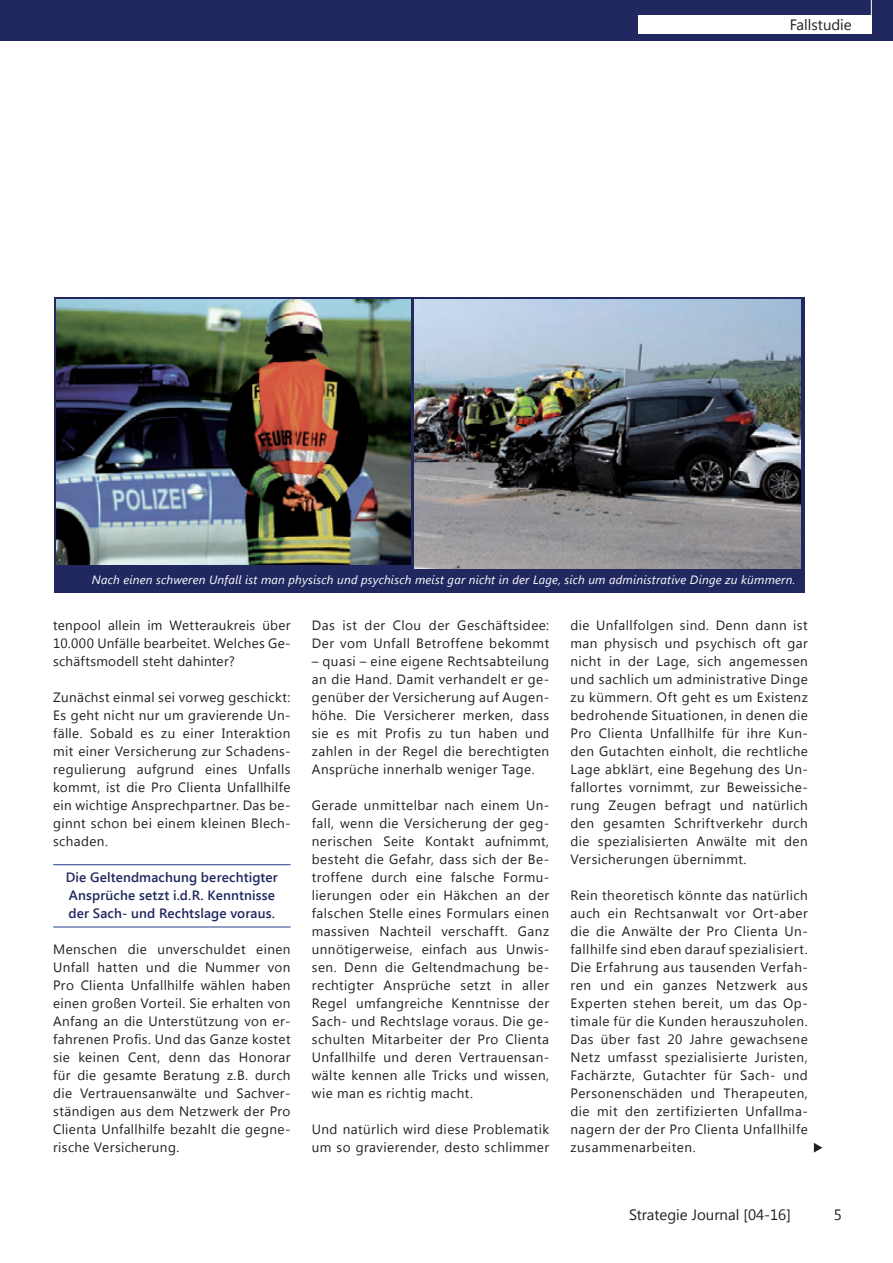
<style>
.page{position:relative;width:893px;height:1263px;background:#fff}
.page>*{position:absolute;margin:0;border:0;box-sizing:border-box;transform-origin:0 0}
.t1{font:15px "Segoe UI";color:#231f20}
.t2{font:13.5px/18px "Segoe UI";letter-spacing:.03em;color:#231f20;text-align:justify}
.t3{font:600 13.5px/18px "Segoe UI";letter-spacing:.01em;color:#212860}
.t4{font:italic 12px "Segoe UI";letter-spacing:.02em;color:#fff}
</style>
<div class="page">
<div style="left:0;top:0;width:893px;height:40px;background:#212860"></div>
<hr style="left:871px;top:0;width:1px;height:30px;background:#fff">
<hr style="left:53px;top:864px;width:238px;height:1px;background:#253f8e">
<hr style="left:53px;top:927px;width:238px;height:1px;background:#253f8e">
<svg style="left:814px;top:1143px;width:8px;height:9px"></svg>
<div style="left:638px;top:15px;width:234px;height:19px;background:#fff"></div>
<div style="left:54px;top:297px;width:750px;height:295px;background:#212860"></div>
<img style="left:414px;top:300px;width:387px;height:268px">
<img style="left:57px;top:300px;width:353px;height:265px">
<p class="t1" style="left:790px;top:14px;width:63px">Fallstudie</p>
<p class="t4" style="left:92px;top:572px;width:705px">Nach einen schweren Unfall ist man physisch und psychisch meist gar nicht in der Lage, sich um administrative Dinge zu kümmern.</p>
<p class="t2" style="left:53px;top:616px;width:239px">tenpool allein im Wetteraukreis über 10.000 Unfälle bearbeitet. Welches Ge&shy;schäftsmodell steht dahinter?</p>
<p class="t2" style="left:53px;top:688px;width:239px">Zunächst einmal sei vorweg geschickt:<br>Es geht nicht nur um gravierende Un&shy;fälle. Sobald es zu einer Interaktion mit einer Versicherung zur Schadens&shy;regulierung aufgrund eines Unfalls kommt, ist die Pro Clienta Unfallhilfe ein wichtige Ansprechpartner. Das be&shy;ginnt schon bei einem kleinen Blech&shy;schaden.</p>
<p class="t3" style="left:66px;top:868px;width:214px">Die Geltendmachung berechtigter<br>Ansprüche setzt i.d.R. Kenntnisse der Sach- und Rechtslage voraus.</p>
<p class="t2" style="left:53px;top:940px;width:239px">Menschen die unverschuldet einen Unfall hatten und die Nummer von Pro Clienta Unfallhilfe wählen haben einen großen Vorteil. Sie erhalten von Anfang an die Unterstützung von er&shy;fahrenen Profis. Und das Ganze kostet sie keinen Cent, denn das Honorar für die gesamte Beratung z.B. durch die Vertrauensanwälte und Sachver&shy;ständigen aus dem Netzwerk der Pro Clienta Unfallhilfe bezahlt die gegne&shy;rische Versicherung.</p>
<p class="t2" style="left:312px;top:616px;width:239px">Das ist der Clou der Geschäftsidee:<br>Der vom Unfall Betroffene bekommt</p>
<p class="t2" style="left:312px;top:652px;width:239px">– quasi – eine eigene Rechtsabteilung an die Hand. Damit verhandelt er ge&shy;genüber der Versicherung auf Augen&shy;höhe. Die Versicherer merken, dass sie es mit Profis zu tun haben und zahlen in der Regel die berechtigten Ansprüche innerhalb weniger Tage.</p>
<p class="t2" style="left:312px;top:795px;width:239px">Gerade unmittelbar nach einem Un&shy;fall, wenn die Versicherung der geg&shy;nerischen Seite Kontakt aufnimmt, besteht die Gefahr, dass sich der Be&shy;troffene durch eine falsche Formu&shy;lierungen oder ein Häkchen an der falschen Stelle eines Formulars einen massiven Nachteil verschafft. Ganz unnötigerweise, einfach aus Unwis&shy;sen. Denn die Geltendmachung be&shy;rechtigter Ansprüche setzt in aller Regel umfangreiche Kenntnisse der Sach- und Rechtslage voraus. Die ge&shy;schulten Mitarbeiter der Pro Clienta Unfallhilfe und deren Vertrauensan&shy;wälte kennen alle Tricks und wissen, wie man es richtig macht.</p>
<p class="t2" style="left:312px;top:1119px;width:239px">Und natürlich wird diese Problematik um so gravierender, desto schlimmer</p>
<p class="t2" style="left:570px;top:615px;width:239px">die Unfallfolgen sind. Denn dann ist man physisch und psychisch oft gar nicht in der Lage, sich angemessen und sachlich um administrative Dinge zu kümmern. Oft geht es um Existenz bedrohende Situationen, in denen die Pro Clienta Unfallhilfe für ihre Kun&shy;den Gutachten einholt, die rechtliche Lage abklärt, eine Begehung des Un&shy;fallortes vornimmt, zur Beweissiche&shy;rung Zeugen befragt und natürlich den gesamten Schriftverkehr durch die spezialisierten Anwälte mit den Versicherungen übernimmt.</p>
<p class="t2" style="left:570px;top:885px;width:239px">Rein theoretisch könnte das natürlich auch ein Rechtsanwalt vor Ort-aber die die Anwälte der Pro Clienta Un&shy;fallhilfe sind eben darauf spezialisiert.<br>Die Erfahrung aus tausenden Verfah&shy;ren und ein ganzes Netzwerk aus Experten stehen bereit, um das Op&shy;timale für die Kunden herauszuholen.<br>Das über fast 20 Jahre gewachsene Netz umfasst spezialisierte Juristen, Fachärzte, Gutachter für Sach- und Personenschäden und Therapeuten, die mit den zertifizierten Unfallma&shy;nagern der der Pro Clienta Unfallhilfe zusammenarbeiten.</p>
<p class="t1" style="left:629px;top:1205px;width:163px">Strategie Journal [04-16]</p>
<p class="t1" style="left:834px;top:1205px;width:10px">5</p>
</div>
